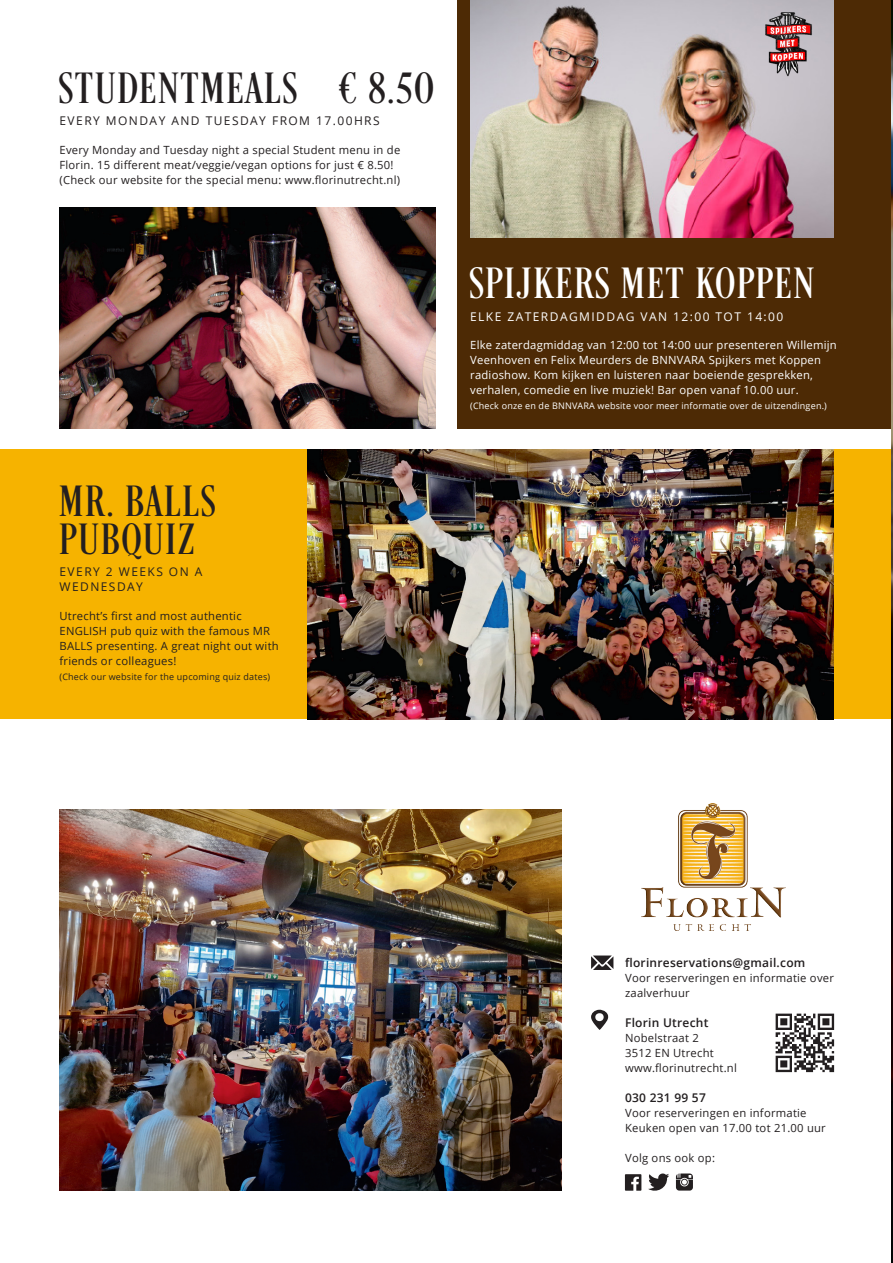
<style>
.page{position:relative;width:893px;height:1263px;background:#fff}
.page>*{position:absolute;margin:0;border:0;box-sizing:border-box;transform-origin:0 0}
.t1{font:45px "Desire Pro";letter-spacing:.06em;color:#231f20}
.t2{font:45px "Desire Pro";letter-spacing:.06em;color:#fff}
.t3{font:12px/15px "Open Sans";letter-spacing:.12em;color:#231f20}
.t4{font:600 12px "Open Sans";letter-spacing:.02em;color:#231f20}
.t5{font:12px "Open Sans";letter-spacing:.12em;color:#fff}
.t6{font:11.25px/15px "Open Sans";letter-spacing:.02em;color:#231f20}
.t7{font:11.25px/15px "Open Sans";letter-spacing:.02em;color:#fff}
.t8{font:9px "Open Sans";letter-spacing:.02em;color:#fff}
.t9{font:9px "Open Sans";letter-spacing:.02em;color:#231f20}
</style>
<div class="page">
<img style="left:60px;top:207px;width:376px;height:221px">
<div style="left:0;top:450px;width:893px;height:269px;background:#f6b300"></div>
<div style="left:457px;top:0;width:436px;height:428px;background:#4d2a05"></div>
<img style="left:470px;top:0;width:363px;height:237px">
<img style="left:642px;top:803px;width:144px;height:128px">
<img style="left:60px;top:810px;width:501px;height:381px">
<svg style="left:591px;top:955px;width:22px;height:15px"></svg>
<svg style="left:591px;top:1009px;width:18px;height:21px"></svg>
<svg style="left:625px;top:1174px;width:16px;height:17px"></svg>
<svg style="left:676px;top:1173px;width:17px;height:17px"></svg>
<svg style="left:648px;top:1173px;width:21px;height:18px"></svg>
<img style="left:775px;top:1013px;width:60px;height:60px">
<img style="left:307px;top:450px;width:526px;height:269px">
<img style="left:892px;top:0;width:1px;height:1263px">
<img style="left:754px;top:11px;width:69px;height:66px">
<p class="t1" style="left:60px;top:61px;width:375px">STUDENTMEALS € 8.50</p>
<p class="t3" style="left:60px;top:113px;width:322px">EVERY MONDAY AND TUESDAY FROM 17.00HRS</p>
<p class="t6" style="left:60px;top:142px;width:342px">Every Monday and Tuesday night a special Student menu in de<br>Florin. 15 different meat/veggie/vegan options for just € 8.50!</p>
<p class="t6" style="left:60px;top:172px;width:342px">(Check our website for the special menu: www.florinutrecht.nl)</p>
<p class="t1" style="left:60px;top:474px;width:156px">MR. BALLS</p>
<p class="t1" style="left:60px;top:512px;width:136px">PUBQUIZ</p>
<p class="t3" style="left:60px;top:564px;width:144px">EVERY 2 WEEKS ON A<br>WEDNESDAY</p>
<p class="t6" style="left:60px;top:608px;width:221px">Utrecht’s first and most authentic ENGLISH pub quiz with the famous MR BALLS presenting. A great night out with friends or colleagues!</p>
<p class="t9" style="left:60px;top:670px;width:212px">(Check our website for the upcoming quiz dates)</p>
<p class="t2" style="left:470px;top:257px;width:345px">SPIJKERS MET KOPPEN</p>
<p class="t5" style="left:470px;top:308px;width:315px">ELKE ZATERDAGMIDDAG VAN 12:00 TOT 14:00</p>
<p class="t7" style="left:470px;top:338px;width:368px">Elke zaterdagmiddag van 12:00 tot 14:00 uur presenteren Willemijn Veenhoven en Felix Meurders de BNNVARA Spijkers met Koppen radioshow. Kom kijken en luisteren naar boeiende gesprekken, verhalen, comedie en live muziek! Bar open vanaf 10.00 uur.</p>
<p class="t8" style="left:470px;top:400px;width:358px">(Check onze en de BNNVARA website voor meer informatie over de uitzendingen.)</p>
<p class="t4" style="left:625px;top:954px;width:182px">florinreservations@gmail.com</p>
<p class="t6" style="left:625px;top:970px;width:210px">Voor reserveringen en informatie over zaalverhuur</p>
<p class="t4" style="left:625px;top:1014px;width:85px">Florin Utrecht</p>
<p class="t6" style="left:625px;top:1030px;width:75px">Nobelstraat 2</p>
<p class="t6" style="left:625px;top:1045px;width:90px">3512 EN Utrecht</p>
<p class="t6" style="left:625px;top:1060px;width:113px">www.florinutrecht.nl</p>
<p class="t4" style="left:625px;top:1089px;width:82px">030 231 99 57</p>
<p class="t6" style="left:625px;top:1105px;width:202px">Voor reserveringen en informatie<br>Keuken open van 17.00 tot 21.00 uur</p>
<p class="t6" style="left:625px;top:1150px;width:91px">Volg ons ook op:</p>
</div>
